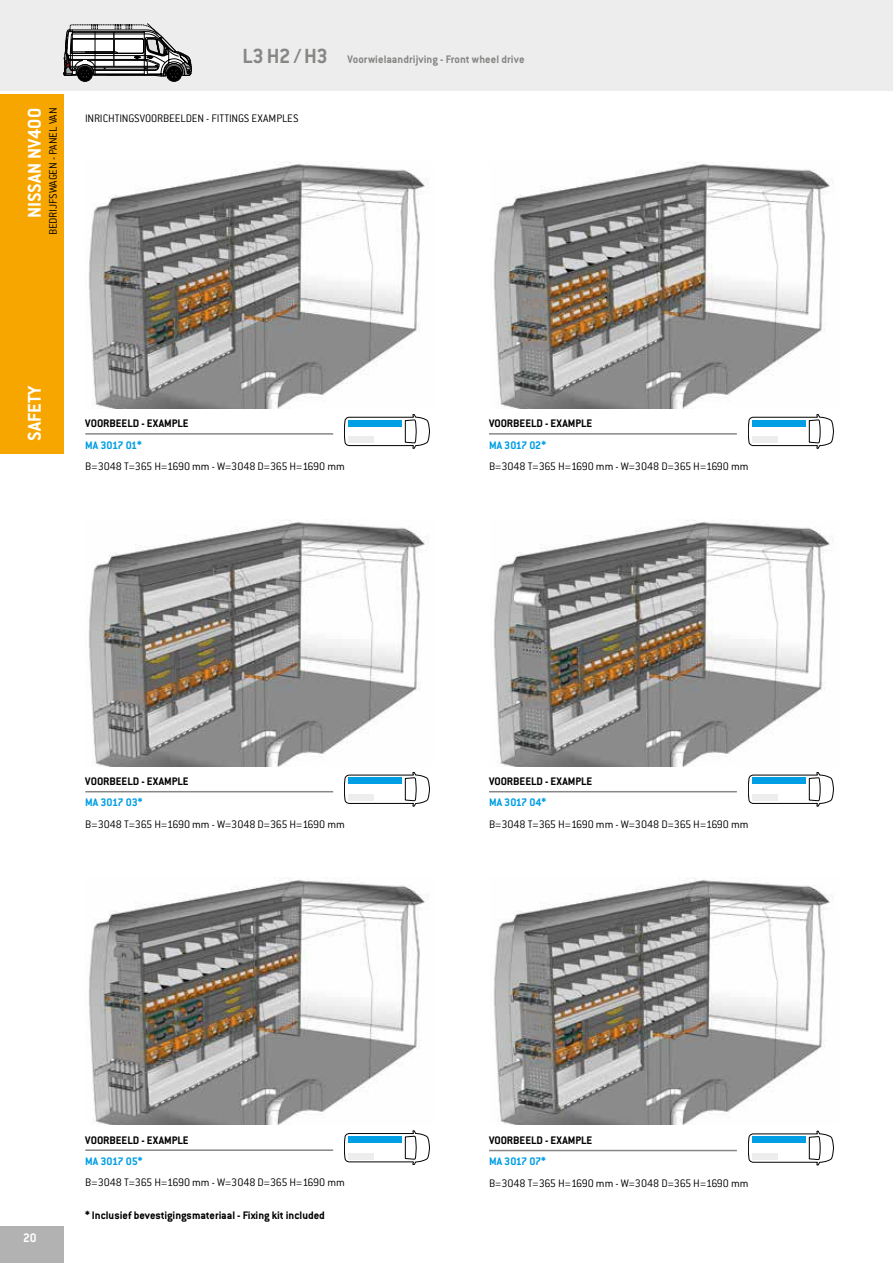
<style>
.page{position:relative;width:893px;height:1263px;background:#fff}
.page>*{position:absolute;margin:0;border:0;box-sizing:border-box;transform-origin:0 0}
.t1{font:700 22.5px "Conduit ITC Pro";color:#878786}
.t2{font:700 20.25px "Conduit ITC Pro";color:#fff}
.t3{font:700 13.5px "Conduit ITC Pro";color:#fff}
.t4{font:300 12px "Conduit ITC Pro";letter-spacing:-.015em;color:#000}
.t5{font:700 12px "Conduit ITC Pro";color:#000}
.t6{font:700 12px "Conduit ITC Pro";letter-spacing:-.015em;color:#009ee4}
.t7{font:700 12px "Conduit ITC Pro";letter-spacing:.005em;color:#878786}
</style>
<div class="page">
<div style="left:0;top:0;width:893px;height:90px;background:#ededed"></div>
<div style="left:0;top:1226px;width:64px;height:37px;background:#b2b2b2"></div>
<div style="left:0;top:95px;width:64px;height:359px;background:#f7a600"></div>
<svg style="left:344px;top:414px;width:86px;height:35px"></svg>
<div style="left:348px;top:420px;width:54px;height:6px;background:#009ee4"></div>
<div style="left:348px;top:437px;width:26px;height:6px;background:#ededed"></div>
<svg style="left:344px;top:772px;width:86px;height:34px"></svg>
<div style="left:348px;top:778px;width:54px;height:6px;background:#009ee4"></div>
<div style="left:348px;top:794px;width:26px;height:7px;background:#ededed"></div>
<svg style="left:344px;top:1130px;width:86px;height:35px"></svg>
<div style="left:348px;top:1136px;width:54px;height:6px;background:#009ee4"></div>
<div style="left:348px;top:1153px;width:26px;height:6px;background:#ededed"></div>
<svg style="left:748px;top:414px;width:86px;height:35px"></svg>
<div style="left:752px;top:420px;width:54px;height:6px;background:#009ee4"></div>
<div style="left:752px;top:437px;width:26px;height:6px;background:#ededed"></div>
<svg style="left:748px;top:772px;width:86px;height:34px"></svg>
<div style="left:752px;top:778px;width:54px;height:6px;background:#009ee4"></div>
<div style="left:752px;top:794px;width:26px;height:7px;background:#ededed"></div>
<svg style="left:748px;top:1131px;width:86px;height:34px"></svg>
<div style="left:752px;top:1136px;width:54px;height:7px;background:#009ee4"></div>
<div style="left:752px;top:1153px;width:26px;height:6px;background:#ededed"></div>
<svg style="left:64px;top:23px;width:127px;height:58px"></svg>
<img style="left:89px;top:162px;width:337px;height:246px">
<img style="left:89px;top:520px;width:337px;height:246px">
<img style="left:89px;top:878px;width:337px;height:246px">
<img style="left:494px;top:162px;width:337px;height:246px">
<img style="left:494px;top:878px;width:337px;height:246px">
<img style="left:494px;top:520px;width:337px;height:246px">
<hr style="left:489px;top:433px;width:248px;height:2px;background:#878786">
<hr style="left:489px;top:791px;width:248px;height:1px;background:#878786">
<hr style="left:489px;top:1150px;width:248px;height:1px;background:#878786">
<hr style="left:85px;top:433px;width:248px;height:2px;background:#878786">
<hr style="left:85px;top:791px;width:248px;height:1px;background:#878786">
<hr style="left:85px;top:1149px;width:248px;height:2px;background:#878786">
<h1 class="t1" style="left:243px;top:48px;width:87px">L3 H2 / H3</h1>
<h2 class="t2" style="left:26px;top:218px;width:112px;rotate:-90deg">NISSAN NV400</h2>
<p class="t4" style="left:48px;top:235px;width:129px;rotate:-90deg">BEDRIJFSWAGEN - PANEL VAN</p>
<p class="t4" style="left:85px;top:114px;width:215px">INRICHTINGSVOORBEELDEN - FITTINGS EXAMPLES</p>
<p class="t7" style="left:348px;top:54px;width:178px">Voorwielaandrijving - Front wheel drive</p>
<h2 class="t2" style="left:26px;top:441px;width:58px;rotate:-90deg">SAFETY</h2>
<p class="t5" style="left:85px;top:419px;width:105px">VOORBEELD - EXAMPLE</p>
<p class="t6" style="left:85px;top:440px;width:58px">MA 3017 01*</p>
<p class="t4" style="left:85px;top:461px;width:261px">B=3048 T=365 H=1690 mm - W=3048 D=365 H=1690 mm</p>
<p class="t5" style="left:489px;top:419px;width:105px">VOORBEELD - EXAMPLE</p>
<p class="t6" style="left:489px;top:440px;width:59px">MA 3017 02*</p>
<p class="t4" style="left:489px;top:461px;width:261px">B=3048 T=365 H=1690 mm - W=3048 D=365 H=1690 mm</p>
<p class="t5" style="left:85px;top:777px;width:105px">VOORBEELD - EXAMPLE</p>
<p class="t5" style="left:489px;top:777px;width:105px">VOORBEELD - EXAMPLE</p>
<p class="t6" style="left:85px;top:798px;width:59px">MA 3017 03*</p>
<p class="t6" style="left:489px;top:798px;width:59px">MA 3017 04*</p>
<p class="t4" style="left:85px;top:819px;width:261px">B=3048 T=365 H=1690 mm - W=3048 D=365 H=1690 mm</p>
<p class="t4" style="left:489px;top:819px;width:261px">B=3048 T=365 H=1690 mm - W=3048 D=365 H=1690 mm</p>
<p class="t3" style="left:23px;top:1232px;width:15px">20</p>
<p class="t5" style="left:85px;top:1135px;width:105px">VOORBEELD - EXAMPLE</p>
<p class="t6" style="left:85px;top:1157px;width:59px">MA 3017 05*</p>
<p class="t4" style="left:85px;top:1177px;width:261px">B=3048 T=365 H=1690 mm - W=3048 D=365 H=1690 mm</p>
<p class="t5" style="left:85px;top:1211px;width:241px">* Inclusief bevestigingsmateriaal - Fixing kit included</p>
<p class="t5" style="left:489px;top:1136px;width:105px">VOORBEELD - EXAMPLE</p>
<p class="t6" style="left:489px;top:1157px;width:58px">MA 3017 07*</p>
<p class="t4" style="left:489px;top:1178px;width:261px">B=3048 T=365 H=1690 mm - W=3048 D=365 H=1690 mm</p>
</div>
